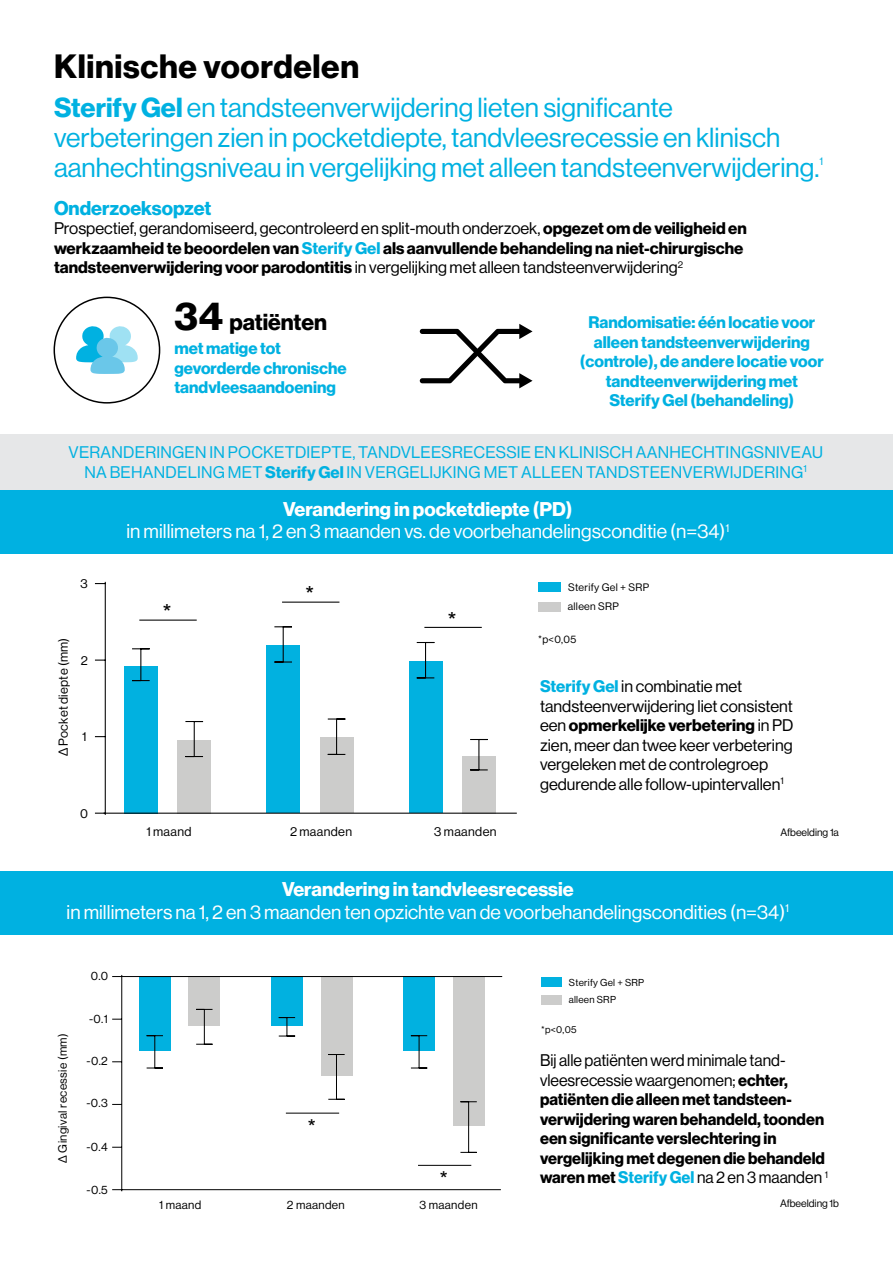
<style>
.page{position:relative;width:893px;height:1263px;background:#fff}
.page>*{position:absolute;margin:0;border:0;box-sizing:border-box;transform-origin:0 0}
.t1{font:33px "N Haas Grotesk DS Pro 75 Bd";letter-spacing:.02em;color:#000}
.t2{font:27px/30px "N Haas Grotesk DS Pro 55 Rg";color:#00b1e1}
.t3{font:22.65px "N Haas Grotesk DS Pro 75 Bd";color:#000}
.t4{font:22.2px "Arial";color:#010101}
.t5{font:20.55px "Arial";color:#010101}
.t6{font:19.5px "N Haas Grotesk DS Pro 55 Rg";color:#fff}
.t7{font:19.5px "N Haas Grotesk DS Pro 75 Bd";color:#fff}
.t8{font:19.5px "N Haas Grotesk DS Pro 75 Bd";color:#00b1e1}
.t9{font:16.5px/19.5px "N Haas Grotesk DS Pro 55 Rg";color:#000}
.t10{font:16.5px/19.5px "N Haas Grotesk DS Pro 75 Bd";color:#000}
.t11{font:16.5px/19.5px "N Haas Grotesk DS Pro 75 Bd";color:#00b1e1;text-align:center}
.t12{font:16.5px/19.5px "N Haas Grotesk DS Pro 55 Rg";letter-spacing:.015em;color:#00b1e1;text-align:center}
.t13{font:12.75px "N Haas Grotesk DS Pro 55 Rg";letter-spacing:.03em;color:#010101}
.t14{font:11.85px "N Haas Grotesk DS Pro 55 Rg";letter-spacing:.03em;color:#010101}
.t15{font:10.65px/18.3px "N Haas Grotesk DS Pro 55 Rg";letter-spacing:.03em;color:#010101}
.t16{font:10.5px "N Haas Grotesk DS Pro 55 Rg";color:#000}
.t17{font:10.5px "N Haas Grotesk DS Pro 55 Rg";color:#00b1e1}
.t18{font:9.9px/17px "N Haas Grotesk DS Pro 55 Rg";letter-spacing:.03em;color:#010101}
.s1{font-family:"N Haas Grotesk DS Pro 75 Bd"}
.s2{color:#00b1e1}
.s3{font-size:37.8px}
.s4{font-family:"N Haas Grotesk DS Pro 75 Bd";color:#00b1e1}
.s5{font-family:"N Haas Grotesk DS Pro 55 Rg"}
</style>
<div class="page">
<div style="left:0;top:871px;width:893px;height:63px;background:#00b1e1"></div>
<div style="left:54px;top:297px;width:106px;height:107px;border:2px solid #000;border-radius:50%"></div>
<svg style="left:76px;top:326px;width:62px;height:48px"></svg>
<div style="left:538px;top:582px;width:22px;height:10px;background:#01b1e0"></div>
<div style="left:538px;top:602px;width:22px;height:10px;background:#cccccb"></div>
<div style="left:178px;top:740px;width:33px;height:73px;background:#cccccb"></div>
<div style="left:320px;top:738px;width:33px;height:75px;background:#cccccb"></div>
<div style="left:462px;top:756px;width:34px;height:57px;background:#cccccb"></div>
<div style="left:124px;top:666px;width:34px;height:147px;background:#01b1e0"></div>
<div style="left:267px;top:645px;width:33px;height:168px;background:#01b1e0"></div>
<div style="left:409px;top:661px;width:33px;height:152px;background:#01b1e0"></div>
<hr style="left:104px;top:813px;width:413px;height:1px;background:#010101">
<hr style="left:105px;top:582px;width:1px;height:233px;background:#010101">
<svg style="left:95px;top:659px;width:10px;height:2px"></svg>
<svg style="left:132px;top:626px;width:356px;height:145px"></svg>
<hr style="left:139px;top:620px;width:58px;height:1px;background:#010101">
<hr style="left:282px;top:602px;width:57px;height:1px;background:#010101">
<hr style="left:424px;top:627px;width:58px;height:1px;background:#010101">
<div style="left:541px;top:977px;width:21px;height:9px;background:#01b1e0"></div>
<div style="left:541px;top:996px;width:21px;height:9px;background:#cccccb"></div>
<div style="left:189px;top:976px;width:31px;height:50px;background:#cccccb"></div>
<div style="left:321px;top:976px;width:31px;height:100px;background:#cccccb"></div>
<div style="left:453px;top:976px;width:31px;height:150px;background:#cccccb"></div>
<div style="left:139px;top:976px;width:31px;height:75px;background:#01b1e0"></div>
<div style="left:271px;top:976px;width:32px;height:50px;background:#01b1e0"></div>
<div style="left:404px;top:976px;width:31px;height:75px;background:#01b1e0"></div>
<hr style="left:122px;top:976px;width:380px;height:1px;background:#010101">
<hr style="left:121px;top:975px;width:1px;height:216px;background:#010101">
<hr style="left:112px;top:1189px;width:389px;height:1px;background:#010101">
<svg style="left:146px;top:1008px;width:331px;height:145px"></svg>
<hr style="left:286px;top:1112px;width:53px;height:1px;background:#010101">
<hr style="left:418px;top:1165px;width:53px;height:1px;background:#010101">
<svg style="left:420px;top:324px;width:112px;height:64px"></svg>
<div style="left:0;top:490px;width:893px;height:64px;background:#00b1e1"></div>
<div style="left:0;top:434px;width:893px;height:56px;background:#e6e7e8"></div>
<h1 class="t1" style="left:54px;top:47px;width:307px">Klinische voordelen</h1>
<h2 class="t2" style="left:54px;top:93px;width:767px"><span class="s1">Sterify Gel</span> en tandsteenverwijdering lieten significante verbeteringen zien in pocketdiepte, tandvleesrecessie en klinisch aanhechtingsniveau in vergelijking met alleen tandsteenverwijdering.</h2>
<p class="t17" style="left:819px;top:155px;width:5px">1</p>
<p class="t8" style="left:54px;top:197px;width:159px">Onderzoeksopzet</p>
<p class="t9" style="left:54px;top:219px;width:694px">Prospectief, gerandomiseerd, gecontroleerd en split-mouth onderzoek, <span class="s1">opgezet om de veiligheid en</span></p>
<p class="t10" style="left:54px;top:238px;width:691px">werkzaamheid te beoordelen van <span class="s2">Sterify Gel</span> als aanvullende behandeling na niet-chirurgische</p>
<p class="t9" style="left:54px;top:258px;width:631px"><span class="s1">tandsteenverwijdering voor parodontitis</span> in vergelijking met alleen tandsteenverwijdering<sup>2</sup></p>
<h3 class="t3" style="left:175px;top:309px;width:154px"><span class="s3">34</span> patiënten</h3>
<p class="t11" style="left:174px;top:339px;width:174px;text-align:left">met matige tot gevorderde chronische tandvleesaandoening</p>
<p class="t11" style="left:580px;top:313px;width:245px">Randomisatie: één locatie voor alleen tandsteenverwijdering (controle), de andere locatie voor tandteenverwijdering met<br>Sterify Gel (behandeling)</p>
<p class="t12" style="left:69px;top:443px;width:756px">VERANDERINGEN IN POCKETDIEPTE, TANDVLEESRECESSIE EN KLINISCH AANHECHTINGSNIVEAU<br>NA BEHANDELING MET <span class="s1">Sterify Gel</span> IN VERGELIJKING MET ALLEEN TANDSTEENVERWIJDERING<sup>1</sup></p>
<p class="t13" style="left:81px;top:576px;width:9px">3</p>
<p class="t13" style="left:56px;top:756px;width:120px;rotate:-90deg">Δ Pocket diepte (mm)</p>
<p class="t13" style="left:81px;top:653px;width:9px">2</p>
<p class="t13" style="left:82px;top:730px;width:6px">1</p>
<p class="t13" style="left:80px;top:806px;width:9px">0</p>
<p class="t7" style="left:283px;top:498px;width:291px">Verandering in pocketdiepte (PD)</p>
<p class="t6" style="left:127px;top:520px;width:604px">in millimeters na 1, 2 en 3 maanden vs. de voorbehandelingsconditie (n=34)<sup>1</sup></p>
<h3 class="t4" style="left:163px;top:598px;width:10px">*</h3>
<h3 class="t4" style="left:306px;top:580px;width:10px">*</h3>
<h3 class="t4" style="left:448px;top:605px;width:10px">*</h3>
<p class="t13" style="left:146px;top:824px;width:47px">1 maand</p>
<p class="t13" style="left:290px;top:824px;width:64px">2 maanden</p>
<p class="t13" style="left:434px;top:824px;width:64px">3 maanden</p>
<p class="t15" style="left:568px;top:578px;width:83px">Sterify Gel + SRP alleen SRP</p>
<p class="t15" style="left:538px;top:630px;width:40px">*p&lt;0,05</p>
<p class="t9" style="left:540px;top:677px;width:254px"><span class="s4">Sterify Gel</span> in combinatie met tandsteenverwijdering liet consistent</p>
<p class="t10" style="left:540px;top:716px;width:255px"><span class="s5">een</span> opmerkelijke verbetering <span class="s5">in PD</span></p>
<p class="t9" style="left:540px;top:735px;width:254px">zien, meer dan twee keer verbetering vergeleken met de controlegroep gedurende alle follow-upintervallen<sup>1</sup></p>
<p class="t16" style="left:780px;top:826px;width:60px">Afbeelding 1a</p>
<p class="t7" style="left:282px;top:878px;width:293px">Verandering in tandvleesrecessie</p>
<p class="t6" style="left:67px;top:901px;width:724px">in millimeters na 1, 2 en 3 maanden ten opzichte van de voorbehandelingscondities (n=34)<sup>1</sup></p>
<p class="t14" style="left:56px;top:1163px;width:131px;rotate:-90deg">Δ Gingival recessie (mm)</p>
<p class="t14" style="left:91px;top:969px;width:19px">0.0</p>
<p class="t14" style="left:89px;top:1012px;width:20px">-0.1</p>
<p class="t14" style="left:87px;top:1054px;width:23px">-0.2</p>
<p class="t14" style="left:86px;top:1096px;width:23px">-0.3</p>
<p class="t14" style="left:86px;top:1140px;width:23px">-0.4</p>
<p class="t14" style="left:87px;top:1183px;width:23px">-0.5</p>
<p class="t5" style="left:308px;top:1113px;width:10px">*</p>
<p class="t5" style="left:440px;top:1165px;width:10px">*</p>
<p class="t14" style="left:159px;top:1198px;width:44px">1 maand</p>
<p class="t14" style="left:287px;top:1198px;width:59px">2 maanden</p>
<p class="t14" style="left:419px;top:1198px;width:60px">3 maanden</p>
<p class="t18" style="left:569px;top:974px;width:77px">Sterify Gel + SRP alleen SRP</p>
<p class="t18" style="left:541px;top:1021px;width:37px">*p&lt;0,05</p>
<p class="t9" style="left:540px;top:1051px;width:249px">Bij alle patiënten werd minimale tand&shy;vleesrecessie waargenomen; <span class="s1">echter,</span></p>
<p class="t10" style="left:540px;top:1090px;width:286px">patiënten die alleen met tandsteen&shy;verwijdering waren behandeld, toonden een significante verslechtering in vergelijking met degenen die behandeld</p>
<p class="t9" style="left:540px;top:1168px;width:289px"><span class="s1">waren met</span> <span class="s4">Sterify Gel</span> na 2 en 3 maanden <sup>1</sup></p>
<p class="t16" style="left:780px;top:1197px;width:60px">Afbeelding 1b</p>
</div>
